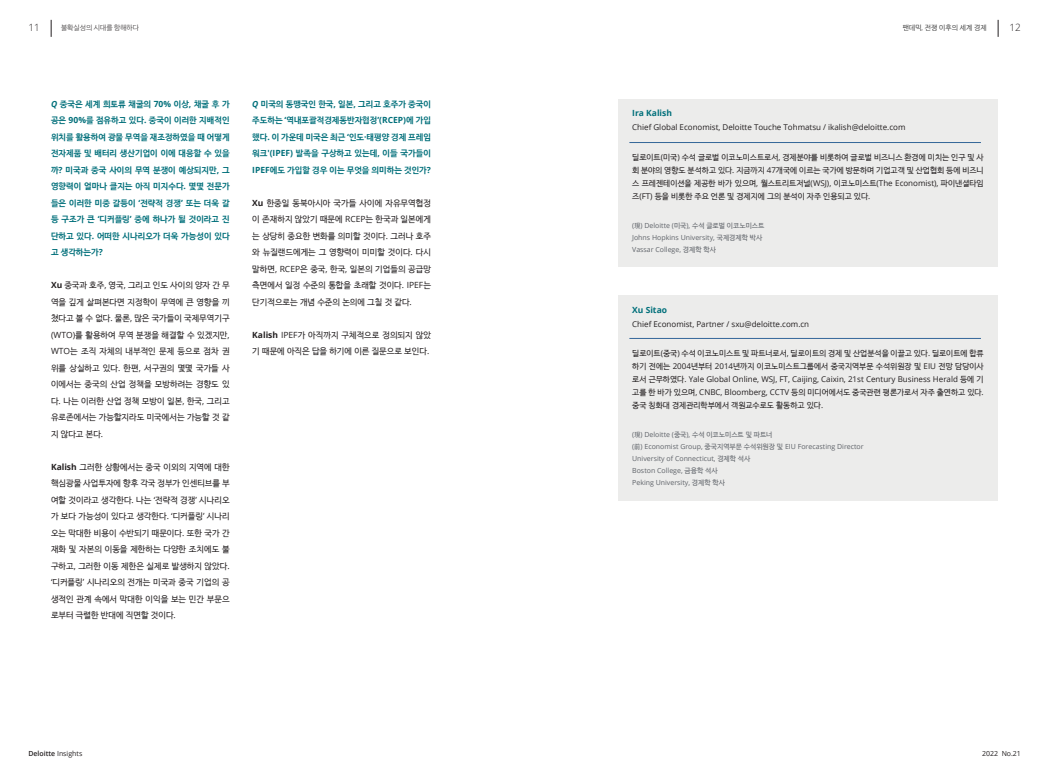
<style>
.page{position:relative;width:1049px;height:780px;background:#fff}
.page>*{position:absolute;margin:0;border:0;box-sizing:border-box;transform-origin:0 0}
.t1{font:300 10px "Open Sans";color:#231f20}
.t2{font:8.5px/16.5px "Nanum Barun Gothic";color:#231f20;text-align:justify}
.t3{font:700 8.5px/16.5px "Nanum Barun Gothic";color:#006f7a;text-align:justify}
.t4{font:700 8.5px "Open Sans";color:#006f7a}
.t5{font:8px/13px "Nanum Barun Gothic";color:#231f20;text-align:justify}
.t6{font:8px "Open Sans";color:#231f20}
.t7{font:7px "Open Sans";color:#5f6369}
.t8{font:7px "Nanum Barun Gothic";color:#5f6369}
.t9{font:600 7px "Open Sans";color:#231f20}
.t10{font:300 7px "Nanum Barun Gothic";color:#000}
.t11{font:300 7px "Nanum Barun Gothic";color:#231f20}
.t12{font:7px "Open Sans";letter-spacing:-.005em;color:#231f20}
.s1{font-family:"Open Sans"}
.s2{font-family:"Open Sans";font-style:italic}
.s3{font-family:"Open Sans";font-weight:700}
.s4{font-weight:400}
.s5{font-family:"Nanum Barun Gothic"}
</style>
<div class="page">
<svg style="left:51px;top:20px;width:1px;height:17px"></svg>
<svg style="left:998px;top:20px;width:1px;height:17px"></svg>
<div style="left:618px;top:99px;width:380px;height:167px;background:#ececeb"></div>
<div style="left:618px;top:296px;width:380px;height:205px;background:#ececeb"></div>
<hr style="left:629px;top:142px;width:352px;height:1px;background:#369">
<hr style="left:629px;top:338px;width:352px;height:1px;background:#369">
<p class="t1" style="left:28px;top:21px;width:13px">11</p>
<p class="t11" style="left:61px;top:25px;width:80px">불확실성의 시대를 항해하다</p>
<p class="t1" style="left:1009px;top:21px;width:13px">12</p>
<p class="t10" style="left:903px;top:24px;width:85px">팬데믹<span class="s1">,</span> 전쟁 이후의 세계 경제</p>
<p class="t3" style="left:51px;top:96px;width:180px"><span class="s2">Q</span> 중국은 세계 희토류 채굴의 <span class="s1">70%</span> 이상<span class="s1">,</span> 채굴 후 가 공은 <span class="s1">90%</span>를 점유하고 있다<span class="s1">.</span> 중국이 이러한 지배적인 위치를 활용하여 광물 무역을 재조정하였을 때 어떻게 전자제품 및 배터리 생산기업이 이에 대응할 수 있을 까<span class="s1">?</span> 미국과 중국 사이의 무역 분쟁이 예상되지만<span class="s1">,</span> 그 영향력이 얼마나 클지는 아직 미지수다<span class="s1">.</span> 몇몇 전문가 들은 이러한 미중 갈등이 <span class="s1">‘</span>전략적 경쟁<span class="s1">’</span> 또는 더욱 갈 등 구조가 큰 <span class="s1">‘</span>디커플링<span class="s1">’</span> 중에 하나가 될 것이라고 진 단하고 있다<span class="s1">.</span> 어떠한 시나리오가 더욱 가능성이 있다 고 생각하는가<span class="s1">?</span></p>
<p class="t2" style="left:51px;top:277px;width:180px"><span class="s3">Xu</span> 중국과 호주<span class="s1">,</span> 영국<span class="s1">,</span> 그리고 인도 사이의 양자 간 무 역을 깊게 살펴본다면 지정학이 무역에 큰 영향을 끼 쳤다고 볼 수 없다<span class="s1">.</span> 물론<span class="s1">,</span> 많은 국가들이 국제무역기구 <span class="s1">(WTO)</span>를 활용하여 무역 분쟁을 해결할 수 있겠지만<span class="s1">, WTO</span>는 조직 자체의 내부적인 문제 등으로 점차 권 위를 상실하고 있다<span class="s1">.</span> 한편<span class="s1">,</span> 서구권의 몇몇 국가들 사 이에서는 중국의 산업 정책을 모방하려는 경향도 있 다<span class="s1">.</span> 나는 이러한 산업 정책 모방이 일본<span class="s1">,</span> 한국<span class="s1">,</span> 그리고 유로존에서는 가능할지라도 미국에서는 가능할 것 같 지 않다고 본다<span class="s1">.</span></p>
<p class="t2" style="left:51px;top:459px;width:180px"><span class="s3">Kalish</span> 그러한 상황에서는 중국 이외의 지역에 대한 핵심광물 사업투자에 향후 각국 정부가 인센티브를 부 여할 것이라고 생각한다<span class="s1">.</span> 나는 <span class="s1">‘</span>전략적 경쟁<span class="s1">’</span> 시나리오 가 보다 가능성이 있다고 생각한다<span class="s1">. ‘</span>디커플링<span class="s1">’</span> 시나리 오는 막대한 비용이 수반되기 때문이다<span class="s1">.</span> 또한 국가 간 재화 및 자본의 이동을 제한하는 다양한 조치에도 불 구하고<span class="s1">,</span> 그러한 이동 제한은 실제로 발생하지 않았다<span class="s1">. ‘</span>디커플링<span class="s1">’</span> 시나리오의 전개는 미국과 중국 기업의 공 생적인 관계 속에서 막대한 이익을 보는 민간 부문으 로부터 극렬한 반대에 직면할 것이다<span class="s1">.</span></p>
<p class="t3" style="left:252px;top:96px;width:180px"><span class="s2">Q</span> 미국의 동맹국인 한국<span class="s1">,</span> 일본<span class="s1">,</span> 그리고 호주가 중국이 주도하는 <span class="s1">‘</span>역내포괄적경제동반자협정<span class="s1">’(RCEP)</span>에 가입 했다<span class="s1">.</span> 이 가운데 미국은 최근 <span class="s1">‘</span>인도<span class="s1">·</span>태평양 경제 프레임 워크<span class="s1">'(IPEF)</span> 발족을 구상하고 있는데<span class="s1">,</span> 이들 국가들이 <span class="s1">IPEF</span>에도 가입할 경우 이는 무엇을 의미하는 것인가<span class="s1">?</span></p>
<p class="t2" style="left:252px;top:195px;width:180px"><span class="s3">Xu</span> 한중일 동북아시아 국가들 사이에 자유무역협정 이 존재하지 않았기 때문에 <span class="s1">RCEP</span>는 한국과 일본에게 는 상당히 중요한 변화를 의미할 것이다<span class="s1">.</span> 그러나 호주 와 뉴질랜드에게는 그 영향력이 미미할 것이다<span class="s1">.</span> 다시 말하면<span class="s1">, RCEP</span>은 중국<span class="s1">,</span> 한국<span class="s1">,</span> 일본의 기업들의 공급망 측면에서 일정 수준의 통합을 초래할 것이다<span class="s1">. IPEF</span>는 단기적으로는 개념 수준의 논의에 그칠 것 같다<span class="s1">.</span></p>
<p class="t2" style="left:252px;top:327px;width:180px"><span class="s3">Kalish</span> <span class="s1">IPEF</span>가 아직까지 구체적으로 정의되지 않았 기 때문에 아직은 답을 하기에 이른 질문으로 보인다<span class="s1">.</span></p>
<p class="t9" style="left:28px;top:748px;width:56px">Deloitte <span class="s4">Insights</span></p>
<p class="t4" style="left:632px;top:107px;width:41px">Ira Kalish</p>
<p class="t6" style="left:632px;top:122px;width:275px">Chief Global Economist, Deloitte Touche Tohmatsu / ikalish@deloitte.com</p>
<p class="t5" style="left:632px;top:151px;width:353px">딜로이트<span class="s1">(</span>미국<span class="s1">)</span> 수석 글로벌 이코노미스트로서<span class="s1">,</span> 경제분야를 비롯하여 글로벌 비즈니스 환경에 미치는 인구 및 사 회 분야의 영향도 분석하고 있다<span class="s1">.</span> 지금까지 <span class="s1">47</span>개국에 이르는 국가에 방문하며 기업고객 및 산업협회 등에 비즈니 스 프레젠테이션을 제공한 바가 있으며<span class="s1">,</span> 월스트리트저널<span class="s1">(WSJ),</span> 이코노미스트<span class="s1">(The Economist),</span> 파이낸셜타임 즈<span class="s1">(FT)</span> 등을 비롯한 주요 언론 및 경제지에 그의 분석이 자주 인용되고 있다<span class="s1">.</span></p>
<p class="t8" style="left:632px;top:222px;width:134px"><span class="s1">(</span>現<span class="s1">) Deloitte (</span>미국<span class="s1">),</span> 수석 글로벌 이코노미스트</p>
<p class="t7" style="left:632px;top:232px;width:132px">Johns Hopkins University, <span class="s5">국제경제학 박사</span></p>
<p class="t7" style="left:632px;top:244px;width:85px">Vassar College, <span class="s5">경제학 학사</span></p>
<p class="t4" style="left:632px;top:303px;width:36px">Xu Sitao</p>
<p class="t6" style="left:632px;top:318px;width:178px">Chief Economist, Partner / sxu@deloitte.com.cn</p>
<p class="t5" style="left:632px;top:347px;width:353px">딜로이트<span class="s1">(</span>중국<span class="s1">)</span> 수석 이코노미스트 및 파트너로서<span class="s1">,</span> 딜로이트의 경제 및 산업분석을 이끌고 있다<span class="s1">.</span> 딜로이트에 합류 하기 전에는 <span class="s1">2004</span>년부터 <span class="s1">2014</span>년까지 이코노미스트그룹에서 중국지역부문 수석위원장 및 <span class="s1">EIU</span> 전망 담당이사 로서 근무하였다<span class="s1">. Yale Global Online, WSJ, FT, Caijing, Caixin, 21st Century Business Herald</span> 등에 기 고를 한 바가 있으며<span class="s1">, CNBC, Bloomberg, CCTV</span> 등의 미디어에서도 중국관련 평론가로서 자주 출연하고 있다<span class="s1">. </span>중국 칭화대 경제관리학부에서 객원교수로도 활동하고 있다<span class="s1">.</span></p>
<p class="t8" style="left:632px;top:431px;width:142px"><span class="s1">(</span>現<span class="s1">) Deloitte (</span>중국<span class="s1">),</span> 수석 이코노미스트 및 파트너</p>
<p class="t7" style="left:632px;top:441px;width:233px">(<span class="s5">前</span>) Economist Group, <span class="s5">중국지역부문 수석위원장 및</span> EIU Forecasting Director</p>
<p class="t7" style="left:632px;top:453px;width:120px">University of Connecticut, <span class="s5">경제학 석사</span></p>
<p class="t7" style="left:632px;top:465px;width:87px">Boston College, <span class="s5">금융학 석사</span></p>
<p class="t7" style="left:632px;top:477px;width:94px">Peking University, <span class="s5">경제학 학사</span></p>
<p class="t12" style="left:982px;top:748px;width:40px">2022 No.21</p>
</div>
